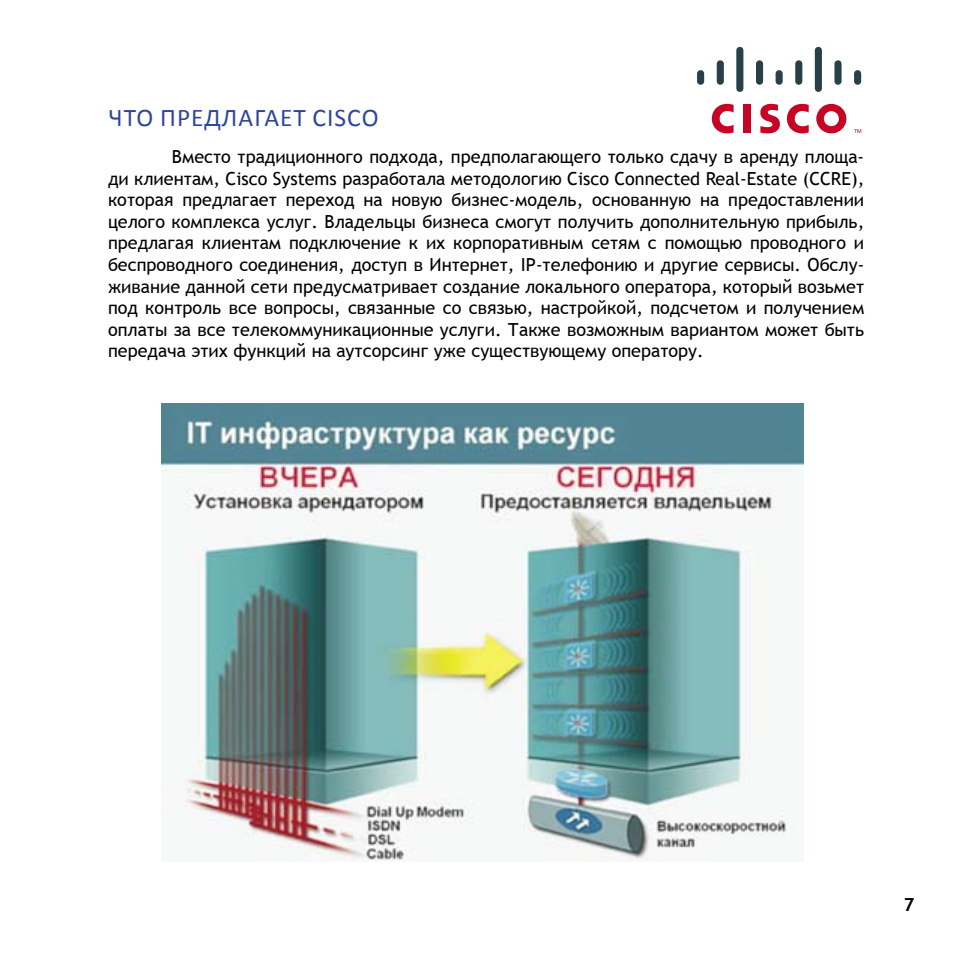
<style>
.page{position:relative;width:957px;height:957px;background:#fff}
.page>*{position:absolute;margin:0;border:0;box-sizing:border-box;transform-origin:0 0}
.t1{font:25.5px "Calibri";letter-spacing:.04em;color:#2f4798}
.t2{font:18px/21.6px "Trebuchet MS";color:#000;text-align:justify}
.t3{font:700 18px "Trebuchet MS";color:#000}
</style>
<div class="page">
<svg style="left:760px;top:104px;width:20px;height:29px"></svg>
<svg style="left:711px;top:104px;width:22px;height:29px"></svg>
<div style="left:743px;top:104px;width:7px;height:29px;background:#c60525"></div>
<svg style="left:854px;top:129px;width:7px;height:4px"></svg>
<svg style="left:697px;top:70px;width:7px;height:15px"></svg>
<svg style="left:717px;top:60px;width:7px;height:25px"></svg>
<svg style="left:736px;top:47px;width:7px;height:45px"></svg>
<svg style="left:756px;top:60px;width:7px;height:25px"></svg>
<svg style="left:775px;top:70px;width:7px;height:15px"></svg>
<svg style="left:795px;top:60px;width:7px;height:25px"></svg>
<svg style="left:815px;top:47px;width:7px;height:45px"></svg>
<svg style="left:834px;top:60px;width:7px;height:25px"></svg>
<svg style="left:854px;top:70px;width:7px;height:15px"></svg>
<svg style="left:786px;top:104px;width:22px;height:29px"></svg>
<svg style="left:816px;top:103px;width:31px;height:31px"></svg>
<img style="left:162px;top:403px;width:642px;height:458px">
<h1 class="t1" style="left:108px;top:101px;width:271px">ЧТО ПРЕДЛАГАЕТ CISCO</h1>
<p class="t2" style="left:108px;top:146px;width:758px;text-indent:64px">Вместо традиционного подхода, предполагающего только сдачу в аренду площа&shy;ди клиентам, Cisco Systems разработала методологию Cisco Connected Real-Estate (CCRE), которая предлагает переход на новую бизнес-модель, основанную на предоставлении целого комплекса услуг. Владельцы бизнеса смогут получить дополнительную прибыль, предлагая клиентам подключение к их корпоративным сетям с помощью проводного и беспроводного соединения, доступ в Интернет, IP-телефонию и другие сервисы. Обслу&shy;живание данной сети предусматривает создание локального оператора, который возьмет под контроль все вопросы, связанные со связью, настройкой, подсчетом и получением оплаты за все телекоммуникационные услуги. Также возможным вариантом может быть передача этих функций на аутсорсинг уже существующему оператору.</p>
<p class="t3" style="left:903px;top:893px;width:12px">7</p>
</div>
